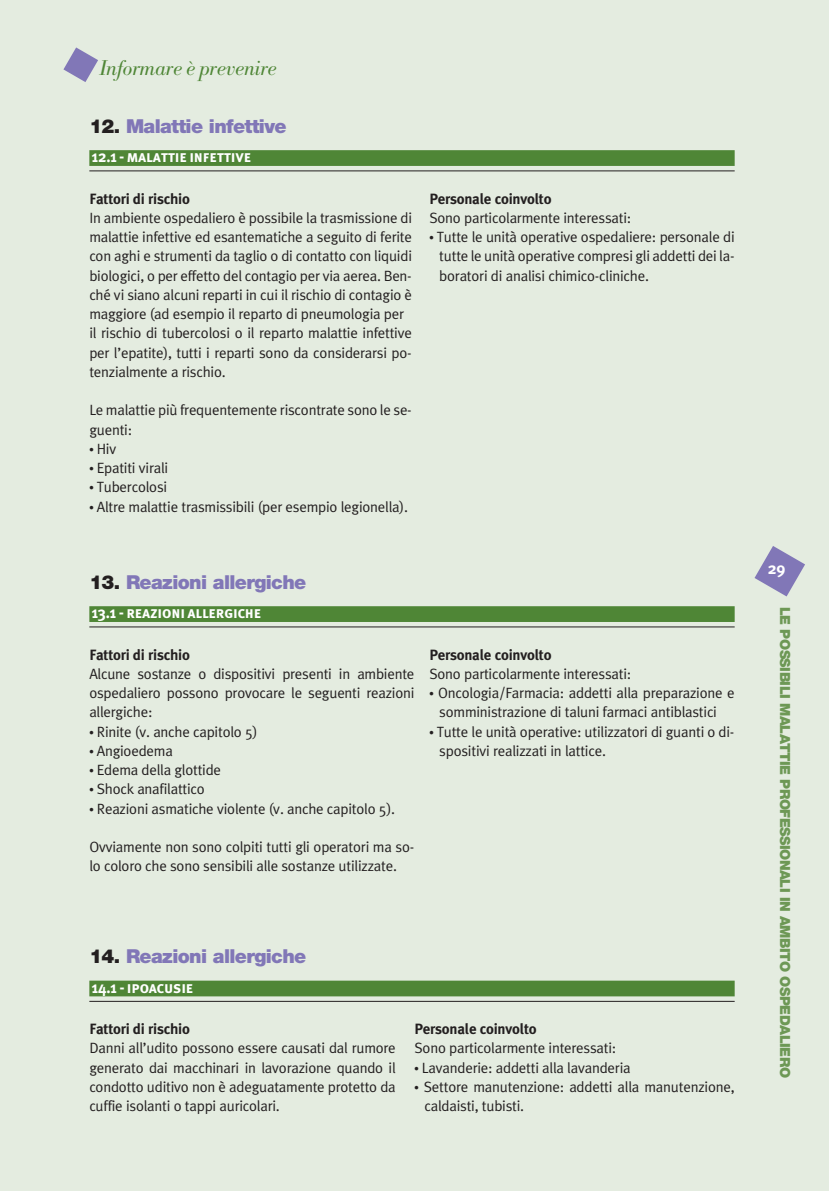
<style>
.page{position:relative;width:829px;height:1191px;background:#fff}
.page>*{position:absolute;margin:0;border:0;box-sizing:border-box;transform-origin:0 0}
.t1{font:italic 300 21px "Bodoni BE";letter-spacing:-.01em;color:#4f8636}
.t2{font:900 19.25px "Helvetica Neue LT Std";letter-spacing:-.035em;color:#8177b7}
.t3{font:19.25px "R Meta Bold Caps";letter-spacing:-.01em;color:#fff;scale:.95 1}
.t4{font:19.25px "R Meta Bold Caps";letter-spacing:-.01em;color:#fff}
.t5{font:17.5px/19.2px "R Meta";letter-spacing:-.015em;color:#231f20}
.t6{font:700 17.5px "R Meta";letter-spacing:-.015em;color:#231f20}
.t7{font:900 14px "Helvetica Neue LT Std";letter-spacing:-.035em;color:#6d9855}
.s1{color:#231f20}
</style>
<div class="page">
<div style="left:0;top:0;width:828px;height:1191px;background:#e4ece0"></div>
<svg style="left:754px;top:546px;width:51px;height:50px"></svg>
<svg style="left:63px;top:47px;width:35px;height:35px"></svg>
<div style="left:89px;top:150px;width:645px;height:16px;background:#4f8636"></div>
<hr style="left:89px;top:171px;width:645px;height:1px;background:#231f20">
<div style="left:89px;top:606px;width:645px;height:16px;background:#4f8636"></div>
<hr style="left:89px;top:626px;width:645px;height:1px;background:#231f20">
<div style="left:89px;top:980px;width:645px;height:16px;background:#4f8636"></div>
<hr style="left:89px;top:1001px;width:645px;height:1px;background:#231f20">
<p class="t1" style="left:99px;top:59px;width:179px">Informare è prevenire</p>
<p class="t2" style="left:89px;top:119px;width:199px"><span class="s1">12.</span> Malattie infettive</p>
<p class="t3" style="left:92px;top:144px;width:169px">12.1 - Malattie infettive</p>
<p class="t6" style="left:89px;top:187px;width:102px">Fattori di rischio</p>
<p class="t5" style="left:89px;top:209px;width:324px">In ambiente ospedaliero è possibile la trasmissione di malattie infettive ed esantematiche a seguito di ferite con aghi e strumenti da taglio o di contatto con liquidi biologici, o per effetto del contagio per via aerea. Ben&shy;ché vi siano alcuni reparti in cui il rischio di contagio è maggiore (ad esempio il reparto di pneumologia per il rischio di tubercolosi o il reparto malattie infettive per l’epatite), tutti i reparti sono da considerarsi po&shy;tenzialmente a rischio.</p>
<p class="t5" style="left:89px;top:402px;width:324px">Le malattie più frequentemente riscontrate sono le se&shy;guenti:</p>
<p class="t5" style="left:89px;top:440px;width:29px">• Hiv</p>
<p class="t5" style="left:89px;top:459px;width:80px">• Epatiti virali</p>
<p class="t5" style="left:89px;top:479px;width:79px">• Tubercolosi</p>
<p class="t5" style="left:89px;top:498px;width:320px">• Altre malattie trasmissibili (per esempio legionella).</p>
<p class="t6" style="left:429px;top:187px;width:124px">Personale coinvolto</p>
<p class="t5" style="left:429px;top:209px;width:203px">Sono particolarmente interessati:</p>
<p class="t5" style="left:439px;top:228px;width:297px;text-align:justify;text-indent:-10px">• Tutte le unità operative ospedaliere: personale di tutte le unità operative compresi gli addetti dei la&shy;boratori di analisi chimico-cliniche.</p>
<p class="t2" style="left:89px;top:576px;width:218px"><span class="s1">13.</span> Reazioni allergiche</p>
<p class="t3" style="left:92px;top:600px;width:180px">13.1 - Reazioni allergiche</p>
<p class="t6" style="left:89px;top:643px;width:102px">Fattori di rischio</p>
<p class="t5" style="left:89px;top:665px;width:326px;text-align:justify">Alcune sostanze o dispositivi presenti in ambiente ospedaliero possono provocare le seguenti reazioni allergiche:</p>
<p class="t5" style="left:89px;top:723px;width:170px">• Rinite (v. anche capitolo 5)</p>
<p class="t5" style="left:89px;top:742px;width:85px">• Angioedema</p>
<p class="t5" style="left:89px;top:761px;width:133px">• Edema della glottide</p>
<p class="t5" style="left:89px;top:780px;width:117px">• Shock anafilattico</p>
<p class="t5" style="left:89px;top:800px;width:307px">• Reazioni asmatiche violente (v. anche capitolo 5).</p>
<p class="t5" style="left:89px;top:838px;width:326px">Ovviamente non sono colpiti tutti gli operatori ma so&shy;lo coloro che sono sensibili alle sostanze utilizzate.</p>
<p class="t6" style="left:429px;top:643px;width:124px">Personale coinvolto</p>
<p class="t5" style="left:429px;top:665px;width:203px">Sono particolarmente interessati:</p>
<p class="t5" style="left:429px;top:684px;width:307px;text-align:center">• Oncologia/Farmacia: addetti alla preparazione e somministrazione di taluni farmaci antiblastici</p>
<p class="t5" style="left:439px;top:723px;width:296px;text-indent:-10px">• Tutte le unità operative: utilizzatori di guanti o di&shy;spositivi realizzati in lattice.</p>
<p class="t2" style="left:89px;top:949px;width:218px"><span class="s1">14.</span> Reazioni allergiche</p>
<p class="t3" style="left:92px;top:975px;width:108px">14.1 - Ipoacusie</p>
<p class="t6" style="left:89px;top:1017px;width:102px">Fattori di rischio</p>
<p class="t5" style="left:89px;top:1039px;width:308px;text-align:justify">Danni all’udito possono essere causati dal rumore generato dai macchinari in lavorazione quando il condotto uditivo non è adeguatamente protetto da cuffie isolanti o tappi auricolari.</p>
<p class="t6" style="left:414px;top:1017px;width:124px">Personale coinvolto</p>
<p class="t5" style="left:414px;top:1039px;width:203px">Sono particolarmente interessati:</p>
<p class="t5" style="left:414px;top:1059px;width:218px">• Lavanderie: addetti alla lavanderia</p>
<p class="t5" style="left:424px;top:1078px;width:312px;text-indent:-10px">• Settore manutenzione: addetti alla manutenzione, caldaisti, tubisti.</p>
<p class="t4" style="left:767px;top:556px;width:19px">29</p>
<p class="t7" style="left:789px;top:607px;width:472px;rotate:90deg">LE POSSIBILI MALATTIE PROFESSIONALI IN AMBITO OSPEDALIERO</p>
</div>
